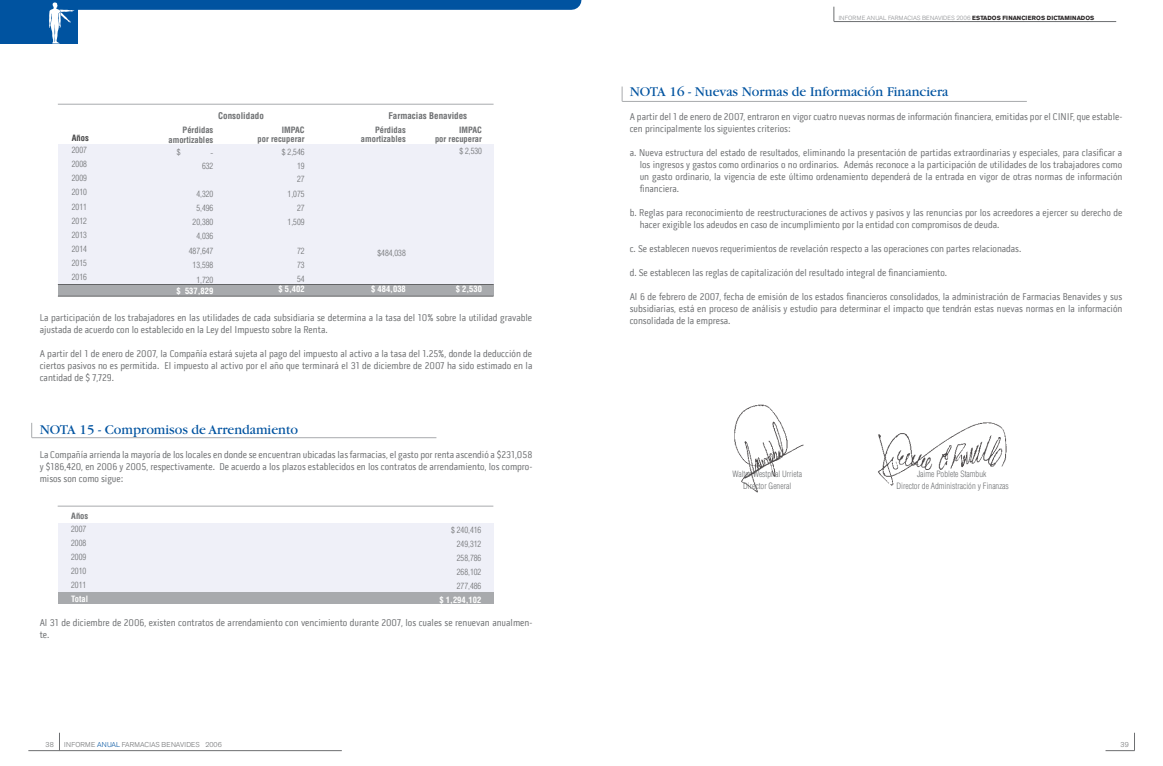
<style>
.page{position:relative;width:1163px;height:766px;background:#fff}
.page>*{position:absolute;margin:0;border:0;box-sizing:border-box;transform-origin:0 0}
.t1{font:14px "Garamond";color:#0053a0}
.t2{font:10px/12px "Pill Gothic 300 mg";color:#6d6f71}
.t3{font:700 condensed 9px "Helvetica";color:#6d6f71}
.t4{font:300 condensed 8.5px/14px "Helvetica";color:#6d6f71;text-align:justify}
.t5{font:700 condensed 8.5px/9px "Helvetica";color:#6d6f71;text-align:right}
.t6{font:700 condensed 8.5px "Helvetica";color:#fff}
.t7{font:700 condensed 8.5px "Helvetica";color:#414142}
.t8{font:300 7px "Akzidenz Grotesk BE";color:#6d6f71}
.t9{font:300 6px "Akzidenz Grotesk BE";color:#888a8d}
.s1{font-weight:700;color:#231f20}
.s2{color:#0053a0}
</style>
<div class="page">
<hr style="left:28px;top:750px;width:314px;height:1px;background:#6d6f71">
<svg style="left:59px;top:732px;width:1px;height:18px"></svg>
<div style="left:38px;top:0;width:533px;height:10px;background:#0053a0"></div>
<div style="left:0;top:0;width:77px;height:43px;background:#0053a0"></div>
<svg style="left:49px;top:2px;width:25px;height:41px"></svg>
<svg style="left:1105px;top:732px;width:30px;height:19px"></svg>
<svg style="left:833px;top:7px;width:1px;height:14px"></svg>
<hr style="left:833px;top:21px;width:282px;height:1px;background:#6d6f71">
<svg style="left:621px;top:86px;width:1px;height:15px"></svg>
<hr style="left:622px;top:101px;width:404px;height:1px;background:#a8aaad">
<img style="left:734px;top:404px;width:70px;height:89px">
<img style="left:878px;top:422px;width:129px;height:63px">
<div style="left:58px;top:144px;width:435px;height:143px;background:#eff0f8"></div>
<div style="left:58px;top:284px;width:435px;height:12px;background:#a8aaad"></div>
<hr style="left:58px;top:104px;width:435px;height:1px;background:#a8aaad">
<hr style="left:58px;top:296px;width:435px;height:1px;background:#636466">
<hr style="left:58px;top:284px;width:435px;height:1px;background:#636466">
<svg style="left:31px;top:422px;width:1px;height:15px"></svg>
<hr style="left:32px;top:437px;width:404px;height:1px;background:#a8aaad">
<div style="left:58px;top:523px;width:435px;height:74px;background:#eff0f8"></div>
<div style="left:58px;top:592px;width:435px;height:11px;background:#a8aaad"></div>
<hr style="left:58px;top:505px;width:435px;height:1px;background:#a8aaad">
<p class="t7" style="left:72px;top:132px;width:18px">Años</p>
<p class="t4" style="left:72px;top:143px;width:17px">2007<br>2008<br>2009<br>2010<br>2011<br>2012<br>2013<br>2014<br>2015<br>2016</p>
<p class="t3" style="left:218px;top:110px;width:47px">Consolidado</p>
<p class="t3" style="left:388px;top:110px;width:80px">Farmacias Benavides</p>
<p class="t5" style="left:168px;top:124px;width:46px;line-height:10.2px">Pérdidas amortizables</p>
<p class="t4" style="left:202px;top:146px;width:13px;line-height:13px;text-align:right">-<br>632</p>
<p class="t4" style="left:192px;top:187px;width:22px;text-align:center">4,320<br>5,496<br>20,380<br>4,036</p>
<p class="t4" style="left:189px;top:244px;width:26px;text-align:right">487,647<br>13,598<br>1,720</p>
<p class="t6" style="left:176px;top:285px;width:38px">$ 537,829</p>
<p class="t4" style="left:177px;top:144px;width:5px">$</p>
<p class="t5" style="left:257px;top:125px;width:48px">IMPAC<br>por recuperar</p>
<p class="t4" style="left:297px;top:145px;width:9px;text-indent:-15px">$ 2,546<br>19<br>27</p>
<p class="t4" style="left:287px;top:186px;width:18px;text-align:right">1,075<br>27<br>1,509</p>
<p class="t4" style="left:297px;top:243px;width:9px">72<br>73<br>54</p>
<p class="t6" style="left:278px;top:283px;width:28px">$ 5,402</p>
<p class="t5" style="left:361px;top:125px;width:46px">Pérdidas amortizables</p>
<p class="t5" style="left:435px;top:125px;width:48px">IMPAC<br>por recuperar</p>
<p class="t4" style="left:459px;top:143px;width:24px">$ 2,530</p>
<p class="t4" style="left:377px;top:245px;width:30px">$484,038</p>
<p class="t6" style="left:371px;top:283px;width:36px">$ 484,038</p>
<p class="t6" style="left:456px;top:283px;width:28px">$ 2,530</p>
<p class="t2" style="left:40px;top:311px;width:494px">La participación de los trabajadores en las utilidades de cada subsidiaria se determina a la tasa del 10% sobre la utilidad gravable ajustada de acuerdo con lo establecido en la Ley del Impuesto sobre la Renta.</p>
<p class="t2" style="left:40px;top:347px;width:494px;text-align:justify">A partir del 1 de enero de 2007, la Compañía estará sujeta al pago del impuesto al activo a la tasa del 1.25%, donde la deducción de ciertos pasivos no es permitida. El impuesto al activo por el año que terminará el 31 de diciembre de 2007 ha sido estimado en la cantidad de $ 7,729.</p>
<h1 class="t1" style="left:40px;top:422px;width:260px">NOTA 15 - Compromisos de Arrendamiento</h1>
<p class="t2" style="left:40px;top:448px;width:494px;text-align:justify">La Compañía arrienda la mayoría de los locales en donde se encuentran ubicadas las farmacias, el gasto por renta ascendió a $231,058 y $186,420, en 2006 y 2005, respectivamente. De acuerdo a los plazos establecidos en los contratos de arrendamiento, los compro&shy;misos son como sigue:</p>
<p class="t5" style="left:71px;top:511px;width:18px">Años</p>
<p class="t4" style="left:71px;top:522px;width:17px">2007<br>2008<br>2009<br>2010<br>2011</p>
<p class="t6" style="left:71px;top:593px;width:18px">Total</p>
<p class="t4" style="left:457px;top:522px;width:26px;text-indent:-6px">$ 240,416<br>249,312<br>258,786<br>268,102<br>277,486</p>
<p class="t6" style="left:439px;top:594px;width:43px">$ 1,294,102</p>
<p class="t2" style="left:40px;top:616px;width:494px">Al 31 de diciembre de 2006, existen contratos de arrendamiento con vencimiento durante 2007, los cuales se renuevan anualmen&shy;te.</p>
<p class="t9" style="left:838px;top:15px;width:257px">INFORME ANUAL FARMACIAS BENAVIDES 2006 <span class="s1">ESTADOS FINANCIEROS DICTAMINADOS</span></p>
<h1 class="t1" style="left:629px;top:84px;width:320px">NOTA 16 - Nuevas Normas de Información Financiera</h1>
<p class="t2" style="left:629px;top:110px;width:494px">A partir del 1 de enero de 2007, entraron en vigor cuatro nuevas normas de información financiera, emitidas por el CINIF, que estable&shy;cen principalmente los siguientes criterios:</p>
<p class="t2" style="left:639px;top:146px;width:484px;text-align:justify;text-indent:-10px">a. Nueva estructura del estado de resultados, eliminando la presentación de partidas extraordinarias y especiales, para clasificar a los ingresos y gastos como ordinarios o no ordinarios. Además reconoce a la participación de utilidades de los trabajadores como un gasto ordinario, la vigencia de este último ordenamiento dependerá de la entrada en vigor de otras normas de información financiera.</p>
<p class="t2" style="left:639px;top:206px;width:484px;text-indent:-10px">b. Reglas para reconocimiento de reestructuraciones de activos y pasivos y las renuncias por los acreedores a ejercer su derecho de hacer exigible los adeudos en caso de incumplimiento por la entidad con compromisos de deuda.</p>
<p class="t2" style="left:629px;top:242px;width:393px">c. Se establecen nuevos requerimientos de revelación respecto a las operaciones con partes relacionadas.</p>
<p class="t2" style="left:629px;top:266px;width:319px">d. Se establecen las reglas de capitalización del resultado integral de financiamiento.</p>
<p class="t2" style="left:629px;top:290px;width:494px;text-align:justify">Al 6 de febrero de 2007, fecha de emisión de los estados financieros consolidados, la administración de Farmacias Benavides y sus subsidiarias, está en proceso de análisis y estudio para determinar el impacto que tendrán estas nuevas normas en la información consolidada de la empresa.</p>
<p class="t4" style="left:732px;top:467px;width:71px;line-height:12px;text-align:center">Walter Westphal Urrieta<br>Director General</p>
<p class="t4" style="left:896px;top:467px;width:114px;line-height:12px;text-align:center">Jaime Poblete Stambuk<br>Director de Administración y Finanzas</p>
<p class="t8" style="left:46px;top:740px;width:5px">38</p>
<p class="t8" style="left:64px;top:740px;width:159px">INFORME <span class="s2">ANUAL</span> FARMACIAS BENAVIDES 2006</p>
<p class="t8" style="left:1120px;top:740px;width:5px">39</p>
</div>
